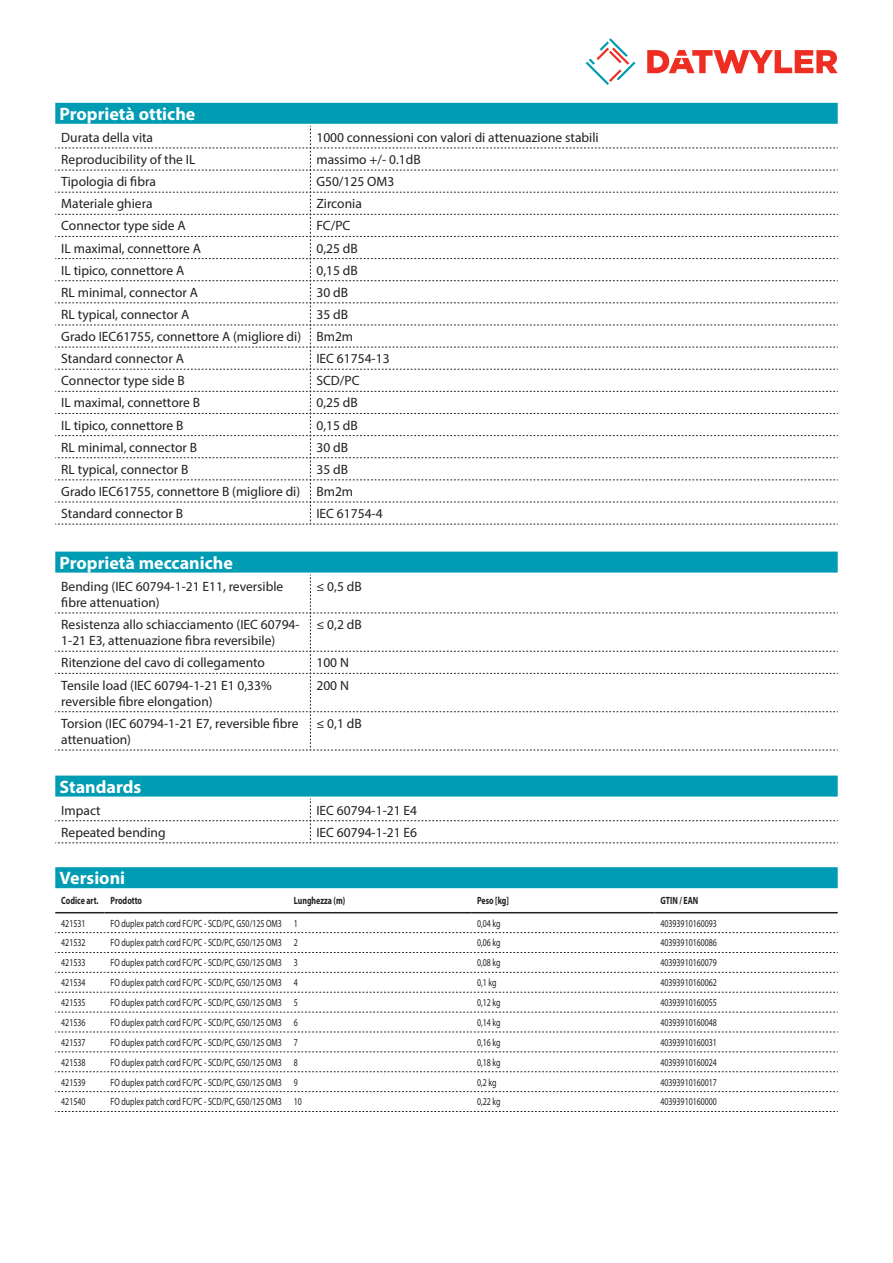
<style>
.page{position:relative;width:893px;height:1263px;background:#fff}
.page>*{position:absolute;margin:0;border:0;box-sizing:border-box;transform-origin:0 0}
.Standard_Head_Proper{font:700 18px "Myriad Pro";color:#fff}
.myriad_light_propert{font:13.5px/16.2px "Myriad Pro";color:#231f20}
.myriadlight{font:10.5px "Myriad Pro";color:#231f20;scale:.75 1}
.myriadbold{font:700 10.5px "Myriad Pro";color:#231f20;scale:.75 1}
</style>
<div class="page">
<svg style="left:586px;top:38px;width:49px;height:47px"></svg>
<svg style="left:647px;top:50px;width:191px;height:23px"></svg>
<div style="left:55px;top:775px;width:783px;height:21px;background:#009cb3"></div>
<svg style="left:55px;top:798px;width:783px;height:45px"></svg>
<div style="left:55px;top:867px;width:783px;height:21px;background:#009cb3"></div>
<hr style="left:55px;top:912px;width:50px;height:1px;background:#231f20">
<hr style="left:105px;top:912px;width:183px;height:1px;background:#231f20">
<hr style="left:288px;top:912px;width:183px;height:1px;background:#231f20">
<hr style="left:471px;top:912px;width:183px;height:1px;background:#231f20">
<hr style="left:654px;top:912px;width:184px;height:1px;background:#231f20">
<svg style="left:55px;top:932px;width:783px;height:1px"></svg>
<svg style="left:55px;top:952px;width:783px;height:1px"></svg>
<svg style="left:55px;top:972px;width:783px;height:1px"></svg>
<svg style="left:55px;top:992px;width:783px;height:1px"></svg>
<svg style="left:55px;top:1012px;width:783px;height:1px"></svg>
<svg style="left:55px;top:1032px;width:783px;height:1px"></svg>
<svg style="left:55px;top:1051px;width:783px;height:1px"></svg>
<svg style="left:55px;top:1071px;width:783px;height:1px"></svg>
<svg style="left:55px;top:1091px;width:783px;height:1px"></svg>
<svg style="left:55px;top:1111px;width:783px;height:1px"></svg>
<div style="left:55px;top:103px;width:783px;height:21px;background:#009cb3"></div>
<svg style="left:55px;top:126px;width:783px;height:399px"></svg>
<div style="left:55px;top:552px;width:783px;height:21px;background:#009cb3"></div>
<svg style="left:55px;top:575px;width:783px;height:176px"></svg>
<p class="Standard_Head_Proper" style="left:60px;top:102px;width:137px">Proprietà ottiche</p>
<p class="myriad_light_propert" style="left:61px;top:129px;width:93px">Durata della vita</p>
<p class="myriad_light_propert" style="left:316px;top:129px;width:284px">1000 connessioni con valori di attenuazione stabili</p>
<p class="myriad_light_propert" style="left:61px;top:151px;width:136px">Reproducibility of the IL</p>
<p class="myriad_light_propert" style="left:316px;top:151px;width:106px">massimo +/- 0.1dB</p>
<p class="myriad_light_propert" style="left:61px;top:173px;width:96px">Tipologia di fibra</p>
<p class="myriad_light_propert" style="left:316px;top:173px;width:79px">G50/125 OM3</p>
<p class="myriad_light_propert" style="left:61px;top:195px;width:93px">Materiale ghiera</p>
<p class="myriad_light_propert" style="left:316px;top:195px;width:47px">Zirconia</p>
<p class="myriad_light_propert" style="left:61px;top:218px;width:126px">Connector type side A</p>
<p class="myriad_light_propert" style="left:316px;top:218px;width:36px">FC/PC</p>
<p class="myriad_light_propert" style="left:61px;top:240px;width:141px">IL maximal, connettore A</p>
<p class="myriad_light_propert" style="left:316px;top:240px;width:43px">0,25 dB</p>
<p class="myriad_light_propert" style="left:61px;top:262px;width:125px">IL tipico, connettore A</p>
<p class="myriad_light_propert" style="left:316px;top:262px;width:43px">0,15 dB</p>
<p class="myriad_light_propert" style="left:61px;top:284px;width:138px">RL minimal, connector A</p>
<p class="myriad_light_propert" style="left:316px;top:284px;width:33px">30 dB</p>
<p class="myriad_light_propert" style="left:61px;top:306px;width:130px">RL typical, connector A</p>
<p class="myriad_light_propert" style="left:316px;top:306px;width:33px">35 dB</p>
<p class="myriad_light_propert" style="left:61px;top:328px;width:241px">Grado IEC61755, connettore A (migliore di)</p>
<p class="myriad_light_propert" style="left:316px;top:328px;width:38px">Bm2m</p>
<p class="myriad_light_propert" style="left:61px;top:350px;width:124px">Standard connector A</p>
<p class="myriad_light_propert" style="left:316px;top:350px;width:75px">IEC 61754-13</p>
<p class="myriad_light_propert" style="left:61px;top:372px;width:125px">Connector type side B</p>
<p class="myriad_light_propert" style="left:316px;top:372px;width:45px">SCD/PC</p>
<p class="myriad_light_propert" style="left:61px;top:395px;width:140px">IL maximal, connettore B</p>
<p class="myriad_light_propert" style="left:316px;top:395px;width:43px">0,25 dB</p>
<p class="myriad_light_propert" style="left:61px;top:417px;width:124px">IL tipico, connettore B</p>
<p class="myriad_light_propert" style="left:316px;top:417px;width:43px">0,15 dB</p>
<p class="myriad_light_propert" style="left:61px;top:439px;width:137px">RL minimal, connector B</p>
<p class="myriad_light_propert" style="left:316px;top:439px;width:33px">30 dB</p>
<p class="myriad_light_propert" style="left:61px;top:461px;width:129px">RL typical, connector B</p>
<p class="myriad_light_propert" style="left:316px;top:461px;width:33px">35 dB</p>
<p class="myriad_light_propert" style="left:61px;top:483px;width:240px">Grado IEC61755, connettore B (migliore di)</p>
<p class="myriad_light_propert" style="left:316px;top:483px;width:38px">Bm2m</p>
<p class="myriad_light_propert" style="left:61px;top:505px;width:123px">Standard connector B</p>
<p class="myriad_light_propert" style="left:316px;top:505px;width:68px">IEC 61754-4</p>
<p class="Standard_Head_Proper" style="left:60px;top:551px;width:175px">Proprietà meccaniche</p>
<p class="myriad_light_propert" style="left:61px;top:578px;width:224px">Bending (IEC 60794-1-21 E11, reversible fibre attenuation)</p>
<p class="myriad_light_propert" style="left:316px;top:578px;width:47px">≤ 0,5 dB</p>
<p class="myriad_light_propert" style="left:61px;top:616px;width:240px">Resistenza allo schiacciamento (IEC 60794-<br>1-21 E3, attenuazione fibra reversibile)</p>
<p class="myriad_light_propert" style="left:316px;top:616px;width:47px">≤ 0,2 dB</p>
<p class="myriad_light_propert" style="left:61px;top:654px;width:205px">Ritenzione del cavo di collegamento</p>
<p class="myriad_light_propert" style="left:316px;top:654px;width:34px">100 N</p>
<p class="myriad_light_propert" style="left:61px;top:677px;width:212px">Tensile load (IEC 60794-1-21 E1 0,33% reversible fibre elongation)</p>
<p class="myriad_light_propert" style="left:316px;top:677px;width:34px">200 N</p>
<p class="myriad_light_propert" style="left:61px;top:715px;width:239px">Torsion (IEC 60794-1-21 E7, reversible fibre attenuation)</p>
<p class="myriad_light_propert" style="left:316px;top:715px;width:47px">≤ 0,1 dB</p>
<p class="Standard_Head_Proper" style="left:60px;top:775px;width:83px">Standards</p>
<p class="myriad_light_propert" style="left:61px;top:802px;width:41px">Impact</p>
<p class="myriad_light_propert" style="left:316px;top:802px;width:102px">IEC 60794-1-21 E4</p>
<p class="myriad_light_propert" style="left:61px;top:824px;width:106px">Repeated bending</p>
<p class="myriad_light_propert" style="left:316px;top:824px;width:102px">IEC 60794-1-21 E6</p>
<p class="Standard_Head_Proper" style="left:60px;top:866px;width:67px">Versioni</p>
<p class="myriadbold" style="left:61px;top:894px;width:51px">Codice art.</p>
<p class="myriadbold" style="left:111px;top:894px;width:44px">Prodotto</p>
<p class="myriadbold" style="left:294px;top:894px;width:70px">Lunghezza (m)</p>
<p class="myriadbold" style="left:477px;top:894px;width:44px">Peso [kg]</p>
<p class="myriadbold" style="left:660px;top:894px;width:52px">GTIN / EAN</p>
<p class="myriadlight" style="left:61px;top:916px;width:34px">421531</p>
<p class="myriadlight" style="left:111px;top:916px;width:230px">FO duplex patch cord FC/PC - SCD/PC, G50/125 OM3</p>
<p class="myriadlight" style="left:294px;top:916px;width:7px">1</p>
<p class="myriadlight" style="left:477px;top:916px;width:33px">0,04 kg</p>
<p class="myriadlight" style="left:660px;top:916px;width:77px">40393910160093</p>
<p class="myriadlight" style="left:61px;top:936px;width:34px">421532</p>
<p class="myriadlight" style="left:111px;top:936px;width:230px">FO duplex patch cord FC/PC - SCD/PC, G50/125 OM3</p>
<p class="myriadlight" style="left:294px;top:936px;width:7px">2</p>
<p class="myriadlight" style="left:477px;top:936px;width:33px">0,06 kg</p>
<p class="myriadlight" style="left:660px;top:936px;width:77px">40393910160086</p>
<p class="myriadlight" style="left:61px;top:956px;width:34px">421533</p>
<p class="myriadlight" style="left:111px;top:956px;width:230px">FO duplex patch cord FC/PC - SCD/PC, G50/125 OM3</p>
<p class="myriadlight" style="left:294px;top:956px;width:7px">3</p>
<p class="myriadlight" style="left:477px;top:956px;width:33px">0,08 kg</p>
<p class="myriadlight" style="left:660px;top:956px;width:77px">40393910160079</p>
<p class="myriadlight" style="left:61px;top:976px;width:34px">421534</p>
<p class="myriadlight" style="left:111px;top:976px;width:230px">FO duplex patch cord FC/PC - SCD/PC, G50/125 OM3</p>
<p class="myriadlight" style="left:294px;top:976px;width:7px">4</p>
<p class="myriadlight" style="left:477px;top:976px;width:27px">0,1 kg</p>
<p class="myriadlight" style="left:660px;top:976px;width:77px">40393910160062</p>
<p class="myriadlight" style="left:61px;top:996px;width:34px">421535</p>
<p class="myriadlight" style="left:111px;top:996px;width:230px">FO duplex patch cord FC/PC - SCD/PC, G50/125 OM3</p>
<p class="myriadlight" style="left:294px;top:996px;width:7px">5</p>
<p class="myriadlight" style="left:477px;top:996px;width:33px">0,12 kg</p>
<p class="myriadlight" style="left:660px;top:996px;width:77px">40393910160055</p>
<p class="myriadlight" style="left:61px;top:1016px;width:34px">421536</p>
<p class="myriadlight" style="left:111px;top:1016px;width:230px">FO duplex patch cord FC/PC - SCD/PC, G50/125 OM3</p>
<p class="myriadlight" style="left:294px;top:1016px;width:7px">6</p>
<p class="myriadlight" style="left:477px;top:1016px;width:33px">0,14 kg</p>
<p class="myriadlight" style="left:660px;top:1016px;width:77px">40393910160048</p>
<p class="myriadlight" style="left:61px;top:1036px;width:34px">421537</p>
<p class="myriadlight" style="left:111px;top:1036px;width:230px">FO duplex patch cord FC/PC - SCD/PC, G50/125 OM3</p>
<p class="myriadlight" style="left:294px;top:1036px;width:7px">7</p>
<p class="myriadlight" style="left:477px;top:1036px;width:33px">0,16 kg</p>
<p class="myriadlight" style="left:660px;top:1036px;width:77px">40393910160031</p>
<p class="myriadlight" style="left:61px;top:1056px;width:34px">421538</p>
<p class="myriadlight" style="left:111px;top:1056px;width:230px">FO duplex patch cord FC/PC - SCD/PC, G50/125 OM3</p>
<p class="myriadlight" style="left:294px;top:1056px;width:7px">8</p>
<p class="myriadlight" style="left:477px;top:1056px;width:33px">0,18 kg</p>
<p class="myriadlight" style="left:660px;top:1056px;width:77px">40393910160024</p>
<p class="myriadlight" style="left:61px;top:1075px;width:34px">421539</p>
<p class="myriadlight" style="left:111px;top:1075px;width:230px">FO duplex patch cord FC/PC - SCD/PC, G50/125 OM3</p>
<p class="myriadlight" style="left:294px;top:1075px;width:7px">9</p>
<p class="myriadlight" style="left:477px;top:1075px;width:27px">0,2 kg</p>
<p class="myriadlight" style="left:660px;top:1075px;width:77px">40393910160017</p>
<p class="myriadlight" style="left:61px;top:1095px;width:34px">421540</p>
<p class="myriadlight" style="left:111px;top:1095px;width:230px">FO duplex patch cord FC/PC - SCD/PC, G50/125 OM3</p>
<p class="myriadlight" style="left:294px;top:1095px;width:12px">10</p>
<p class="myriadlight" style="left:477px;top:1095px;width:33px">0,22 kg</p>
<p class="myriadlight" style="left:660px;top:1095px;width:77px">40393910160000</p>
</div>
